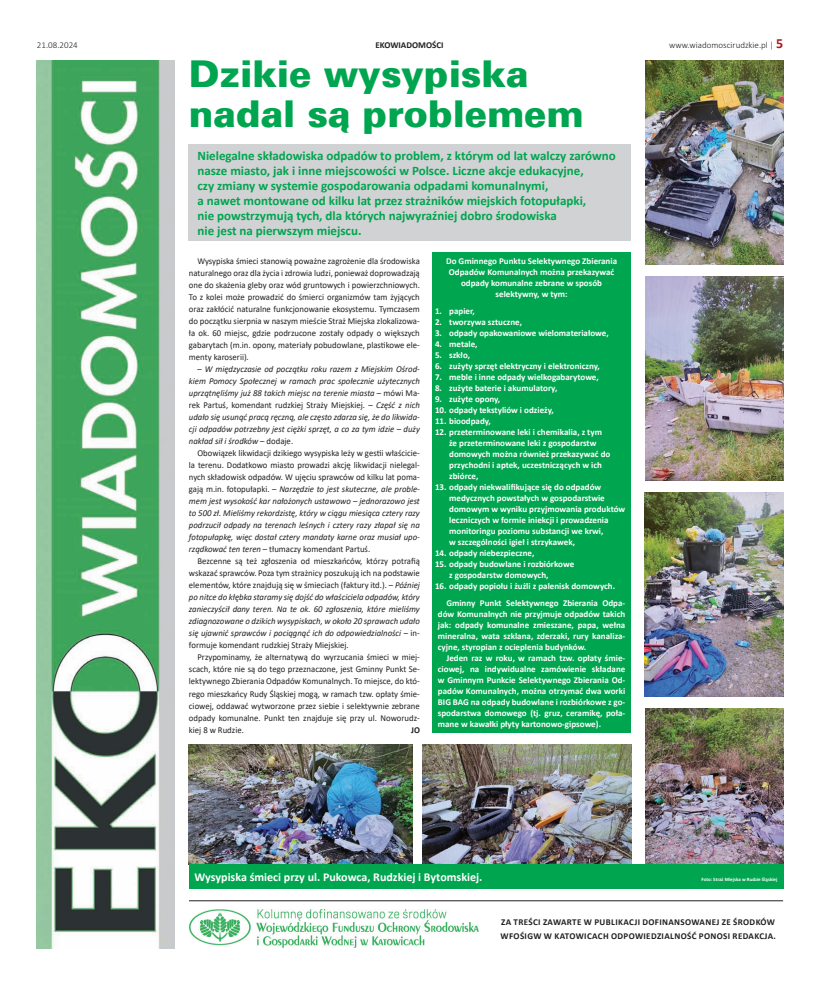
<style>
.page{position:relative;width:820px;height:993px;background:#fff}
.page>*{position:absolute;margin:0;border:0;box-sizing:border-box;transform-origin:0 0}
.t1{font:37px/40px "USA Blackpl";color:#00a54f}
.t2{font:700 13px/15px "Calibri";color:#00a54f}
.t3{font:700 12px "Calibri";color:#fff}
.t4{font:700 9px/11px "Calibri";color:#fff}
.t5{font:9px/12px "Calibri";color:#231f20;text-align:justify}
.t6{font:italic 9px "Calibri";color:#231f20}
.t7{font:700 9px/14px "Calibri";letter-spacing:.04em;color:#231f20}
.t8{font:300 9px "Calibri";color:#231f20}
.t9{font:700 5px "Calibri";color:#fff}
.s1{font-weight:700;font-size:14px;color:#ae1a1e}
.s2{font-style:normal}
.s3{font-style:italic}
</style>
<div class="page">
<img style="left:189px;top:909px;width:289px;height:37px">
<img style="left:37px;top:60px;width:138px;height:888px">
<hr style="left:189px;top:900px;width:593px;height:1px;background:#231f20">
<div style="left:189px;top:144px;width:441px;height:96px;background:#d1d2d4"></div>
<img style="left:645px;top:708px;width:137px;height:156px">
<img style="left:644px;top:492px;width:138px;height:204px">
<img style="left:645px;top:276px;width:137px;height:204px">
<img style="left:645px;top:60px;width:137px;height:204px">
<img style="left:422px;top:744px;width:208px;height:120px">
<img style="left:189px;top:744px;width:223px;height:120px">
<div style="left:189px;top:864px;width:593px;height:24px;background:#00a54f"></div>
<div style="left:432px;top:252px;width:198px;height:480px;background:#00a54f"></div>
<p class="t8" style="left:37px;top:39px;width:42px">21.08.2024</p>
<p class="t7" style="left:375px;top:38px;width:7px">EKOWIADO</p>
<p class="t7" style="left:418px;top:38px;width:13px">MOŚCI</p>
<p class="t8" style="left:669px;top:39px;width:115px">www.wiadomoscirudzkie.pl | <span class="s1">5</span></p>
<p class="t1" style="left:189px;top:52px;width:396px">Dzikie wysypiska nadal są problemem</p>
<p class="t2" style="left:197px;top:147px;width:420px">Nielegalne składowiska odpadów to problem, z którym od lat walczy zarówno nasze miasto, jak i inne miejscowości w Polsce. Liczne akcje edukacyjne,<br>czy zmiany w systemie gospodarowania odpadami komunalnymi,<br>a nawet montowane od kilku lat przez strażników miejskich fotopułapki,<br>nie powstrzymują tych, dla których najwyraźniej dobro środowiska<br>nie jest na pierwszym miejscu.</p>
<p class="t5" style="left:189px;top:255px;width:232px;text-indent:9px">Wysypiska śmieci stanowią poważne zagrożenie dla środowiska naturalnego oraz dla życia i zdrowia ludzi, ponieważ doprowadzają one do skażenia gleby oraz wód gruntowych i powierzchniowych.<br>To z kolei może prowadzić do śmierci organizmów tam żyjących oraz zakłócić naturalne funkcjonowanie ekosystemu. Tymczasem do początku sierpnia w naszym mieście Straż Miejska zlokalizowa&shy;ła ok. 60 miejsc, gdzie podrzucone zostały odpady o większych gabarytach (m.in. opony, materiały pobudowlane, plastikowe ele&shy;menty karoserii).</p>
<p class="t6" style="left:197px;top:363px;width:224px"><span class="s2">–</span> W międzyczasie od początku roku razem z Miejskim Ośrod-</p>
<p class="t6" style="left:189px;top:375px;width:232px">kiem Pomocy Społecznej w ramach prac społecznie użytecznych</p>
<p class="t6" style="left:189px;top:387px;width:232px">uprzątnęliśmy już 88 takich miejsc na terenie miasta <span class="s2">– mówi Ma-</span></p>
<p class="t5" style="left:189px;top:399px;width:232px">rek Partuś, komendant rudzkiej Straży Miejskiej. – <span class="s3">Część z nich</span></p>
<p class="t6" style="left:189px;top:411px;width:232px">udało się usunąć pracą ręczną, ale często zdarza się, że do likwida-</p>
<p class="t6" style="left:189px;top:423px;width:232px">cji odpadów potrzebny jest ciężki sprzęt, a co za tym idzie – duży</p>
<p class="t6" style="left:189px;top:435px;width:106px">nakład sił i środków <span class="s2">– dodaje.</span></p>
<p class="t5" style="left:197px;top:447px;width:224px">Obowiązek likwidacji dzikiego wysypiska leży w gestii właścicie-</p>
<p class="t5" style="left:189px;top:459px;width:232px">la terenu. Dodatkowo miasto prowadzi akcję likwidacji nielegal-</p>
<p class="t5" style="left:189px;top:471px;width:232px">nych składowisk odpadów. W ujęciu sprawców od kilku lat poma-</p>
<p class="t6" style="left:189px;top:483px;width:232px"><span class="s2">gają m.in. fotopułapki. –</span> Narzędzie to jest skuteczne, ale proble-</p>
<p class="t6" style="left:189px;top:495px;width:232px">mem jest wysokość kar nałożonych ustawowo – jednorazowo jest</p>
<p class="t6" style="left:189px;top:507px;width:232px">to 500 zł. Mieliśmy rekordzistę, który w ciągu miesiąca cztery razy</p>
<p class="t6" style="left:189px;top:519px;width:232px">podrzucił odpady na terenach leśnych i cztery razy złapał się na</p>
<p class="t6" style="left:189px;top:531px;width:232px">fotopułapkę, więc dostał cztery mandaty karne oraz musiał upo-</p>
<p class="t5" style="left:189px;top:543px;width:183px"><span class="s3">rządkować ten teren</span> – tłumaczy komendant Partuś.</p>
<p class="t5" style="left:197px;top:555px;width:224px">Bezcenne są też zgłoszenia od mieszkańców, którzy potrafią</p>
<p class="t5" style="left:189px;top:567px;width:232px">wskazać sprawców. Poza tym strażnicy poszukują ich na podstawie</p>
<p class="t5" style="left:189px;top:579px;width:232px">elementów, które znajdują się w śmieciach (faktury itd.). – <span class="s3">Później</span></p>
<p class="t6" style="left:189px;top:591px;width:232px">po nitce do kłębka staramy się dojść do właściciela odpadów, który</p>
<p class="t6" style="left:189px;top:603px;width:232px">zanieczyścił dany teren. Na te ok. 60 zgłoszenia, które mieliśmy</p>
<p class="t6" style="left:189px;top:615px;width:232px">zdiagnozowane o dzikich wysypiskach, w około 20 sprawach udało</p>
<p class="t6" style="left:189px;top:627px;width:232px">się ujawnić sprawców i pociągnąć ich do odpowiedzialności <span class="s2">– in-</span></p>
<p class="t5" style="left:189px;top:639px;width:161px">formuje komendant rudzkiej Straży Miejskiej.</p>
<p class="t5" style="left:197px;top:651px;width:224px">Przypominamy, że alternatywą do wyrzucania śmieci w miej-</p>
<p class="t5" style="left:189px;top:663px;width:232px">scach, które nie są do tego przeznaczone, jest Gminny Punkt Se-</p>
<p class="t5" style="left:189px;top:675px;width:232px">lektywnego Zbierania Odpadów Komunalnych. To miejsce, do któ-</p>
<p class="t5" style="left:189px;top:687px;width:232px">rego mieszkańcy Rudy Śląskiej mogą, w ramach tzw. opłaty śmie-</p>
<p class="t5" style="left:189px;top:699px;width:232px">ciowej, oddawać wytworzone przez siebie i selektywnie zebrane</p>
<p class="t5" style="left:189px;top:711px;width:232px">odpady komunalne. Punkt ten znajduje się przy ul. Noworudz-</p>
<p class="t5" style="left:189px;top:723px;width:56px">kiej 8 w Rudzie.</p>
<p class="t7" style="left:411px;top:722px;width:6px">JO</p>
<p class="t4" style="left:446px;top:256px;width:172px;text-align:center">Do Gminnego Punktu Selektywnego Zbierania Odpadów Komunalnych można przekazywać odpady komunalne zebrane w sposób selektywny, w tym:</p>
<p class="t4" style="left:449px;top:305px;width:27px">papier,</p>
<p class="t4" style="left:435px;top:305px;width:8px">1.</p>
<p class="t4" style="left:435px;top:316px;width:88px">2. tworzywa sztuczne,</p>
<p class="t4" style="left:449px;top:327px;width:161px;text-indent:-14px">3. odpady opakowaniowe wielomateriałowe, metale,</p>
<p class="t4" style="left:435px;top:338px;width:8px">4.</p>
<p class="t4" style="left:449px;top:349px;width:22px">szkło,</p>
<p class="t4" style="left:435px;top:349px;width:8px">5.</p>
<p class="t4" style="left:435px;top:360px;width:166px">6. zużyty sprzęt elektryczny i elektroniczny,</p>
<p class="t4" style="left:435px;top:371px;width:165px">7. meble i inne odpady wielkogabarytowe,</p>
<p class="t4" style="left:435px;top:382px;width:124px">8. zużyte baterie i akumulatory,</p>
<p class="t4" style="left:435px;top:393px;width:67px">9. zużyte opony,</p>
<p class="t4" style="left:435px;top:404px;width:120px">10. odpady tekstyliów i odzieży,</p>
<p class="t4" style="left:435px;top:415px;width:57px">11. bioodpady,</p>
<p class="t4" style="left:449px;top:426px;width:162px;text-indent:-14px">12. przeterminowane leki i chemikalia, z tym że przeterminowane leki z gospodarstw domowych można również przekazywać do przychodni i aptek, uczestniczących w ich zbiórce,</p>
<p class="t4" style="left:449px;top:481px;width:177px;text-indent:-14px">13. odpady niekwalifikujące się do odpadów medycznych powstałych w gospodarstwie domowym w wyniku przyjmowania produktów leczniczych w formie iniekcji i prowadzenia monitoringu poziomu substancji we krwi,<br>w szczególności igieł i strzykawek,</p>
<p class="t4" style="left:435px;top:547px;width:101px">14. odpady niebezpieczne,</p>
<p class="t4" style="left:449px;top:558px;width:126px;text-indent:-14px">15. odpady budowlane i rozbiórkowe z gospodarstw domowych,</p>
<p class="t4" style="left:446px;top:577px;width:180px;line-height:16.7px;text-indent:-11px">16. odpady popiołu i żużli z palenisk domowych.<br>Gminny Punkt Selektywnego Zbierania Odpa-</p>
<p class="t4" style="left:437px;top:608px;width:189px">dów Komunalnych nie przyjmuje odpadów takich</p>
<p class="t4" style="left:437px;top:619px;width:189px">jak: odpady komunalne zmieszane, papa, wełna</p>
<p class="t4" style="left:437px;top:630px;width:189px">mineralna, wata szklana, zderzaki, rury kanaliza-</p>
<p class="t4" style="left:437px;top:641px;width:150px">cyjne, styropian z ocieplenia budynków.</p>
<p class="t4" style="left:446px;top:652px;width:180px">Jeden raz w roku, w ramach tzw. opłaty śmie-</p>
<p class="t4" style="left:437px;top:663px;width:189px">ciowej, na indywidualne zamówienie składane</p>
<p class="t4" style="left:437px;top:674px;width:189px">w Gminnym Punkcie Selektywnego Zbierania Od-</p>
<p class="t4" style="left:437px;top:685px;width:189px">padów Komunalnych, można otrzymać dwa worki</p>
<p class="t4" style="left:437px;top:696px;width:189px">BIG BAG na odpady budowlane i rozbiórkowe z go-</p>
<p class="t4" style="left:437px;top:707px;width:189px">spodarstwa domowego (tj. gruz, ceramikę, poła-</p>
<p class="t4" style="left:437px;top:718px;width:165px">mane w kawałki płyty kartonowo-gipsowe).</p>
<p class="t3" style="left:194px;top:868px;width:289px">Wysypiska śmieci przy ul. Pukowca, Rudzkiej i Bytomskiej.</p>
<p class="t9" style="left:701px;top:875px;width:77px">Foto: Straż Miejska w Rudzie Śląskiej</p>
<p class="t7" style="left:500px;top:914px;width:276px">Za treści zawarte w publikacji dofinansowanej ze środków<br>WFOŚ</p>
<p class="t7" style="left:524px;top:928px;width:252px">iGW w Katowicach odpowiedzialność ponosi Redakcja.</p>
</div>
